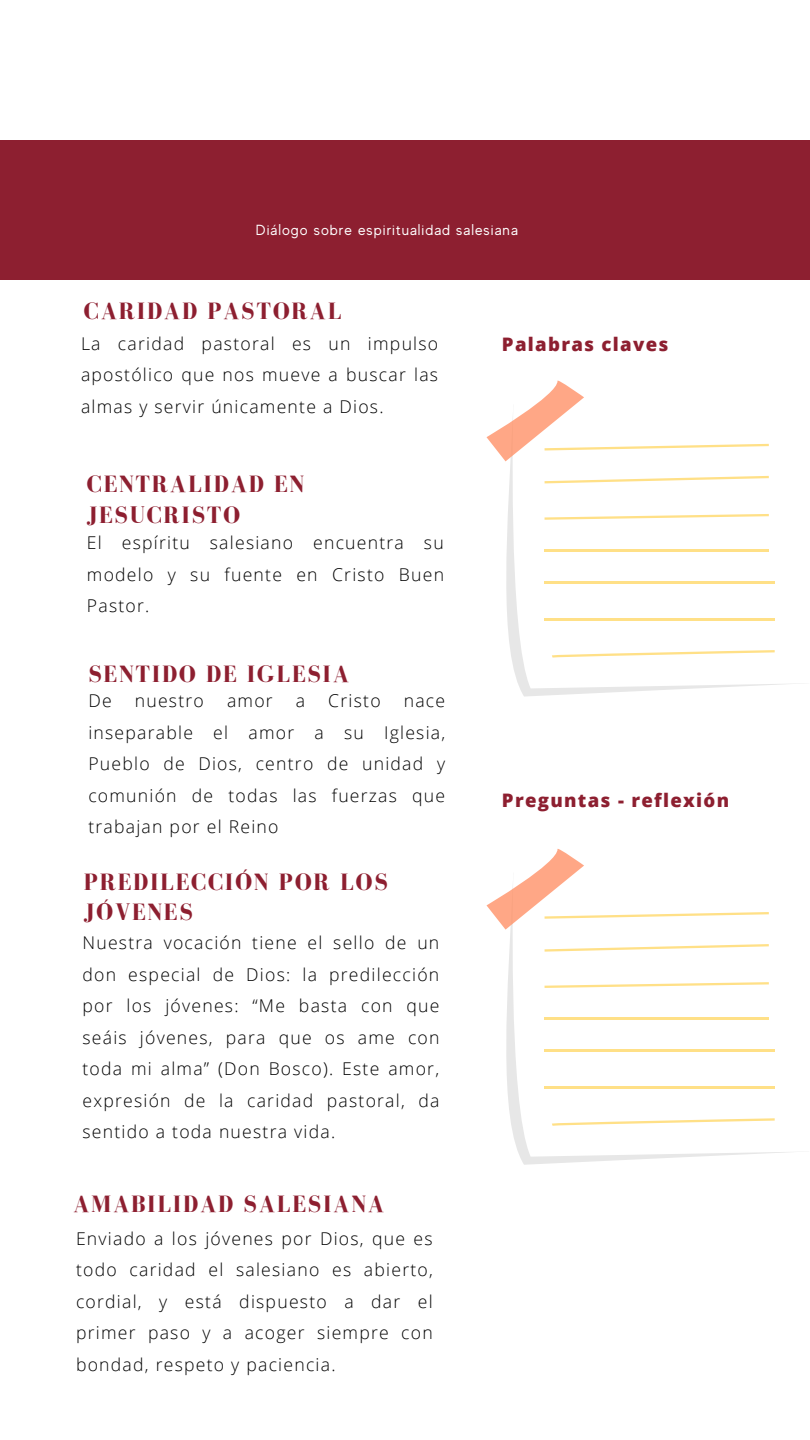
<style>
.page{position:relative;width:810px;height:1440px;background:#fff}
.page>*{position:absolute;margin:0;border:0;box-sizing:border-box;transform-origin:0 0}
.t1{font:700 24.3px/30.8px "Bodoni FLF";letter-spacing:.07em;color:#8d1f30}
.t2{font:800 18.6px "Open Sans";letter-spacing:.07em;color:#8d1f30}
.t3{font:300 17.6px/31.5px "Open Sans";letter-spacing:.07em;color:#000;text-align:justify}
.t4{font:14.6px "MADE Evolve Sans";letter-spacing:.07em;color:#fff}
</style>
<div class="page">
<div style="left:0;top:140px;width:810px;height:140px;background:#8d1f30"></div>
<svg style="left:506px;top:553px;width:191px;height:144px"></svg>
<svg style="left:507px;top:461px;width:289px;height:227px"></svg>
<svg style="left:487px;top:381px;width:282px;height:80px"></svg>
<svg style="left:545px;top:476px;width:224px;height:7px"></svg>
<svg style="left:545px;top:514px;width:224px;height:6px"></svg>
<hr style="left:545px;top:550px;width:224px;height:2px;background:#ffe087">
<hr style="left:545px;top:582px;width:230px;height:2px;background:#ffe087">
<hr style="left:545px;top:618px;width:230px;height:2px;background:#ffe087">
<svg style="left:552px;top:650px;width:223px;height:8px"></svg>
<svg style="left:506px;top:1021px;width:174px;height:144px"></svg>
<svg style="left:507px;top:930px;width:281px;height:227px"></svg>
<svg style="left:487px;top:849px;width:282px;height:81px"></svg>
<svg style="left:545px;top:944px;width:224px;height:8px"></svg>
<svg style="left:545px;top:982px;width:224px;height:6px"></svg>
<hr style="left:545px;top:1018px;width:224px;height:2px;background:#ffe087">
<hr style="left:545px;top:1050px;width:230px;height:2px;background:#ffe087">
<hr style="left:545px;top:1086px;width:230px;height:2px;background:#ffe087">
<svg style="left:552px;top:1118px;width:223px;height:8px"></svg>
<p class="t4" style="left:256px;top:222px;width:264px">Diálogo sobre espiritualidad salesiana</p>
<h1 class="t1" style="left:84px;top:296px;width:259px">CARIDAD PASTORAL</h1>
<p class="t3" style="left:81px;top:327px;width:359px">La caridad pastoral es un impulso apostólico que nos mueve a buscar las almas y servir únicamente a Dios.</p>
<h1 class="t1" style="left:87px;top:468px;width:219px">CENTRALIDAD EN<br>JESUCRISTO</h1>
<p class="t3" style="left:87px;top:527px;width:359px">El espíritu salesiano encuentra su modelo y su fuente en Cristo Buen Pastor.</p>
<h1 class="t1" style="left:88px;top:659px;width:262px">SENTIDO DE IGLESIA</h1>
<p class="t3" style="left:88px;top:685px;width:25px">De</p>
<p class="t3" style="left:135px;top:685px;width:71px">nuestro</p>
<p class="t3" style="left:227px;top:685px;width:47px">amor</p>
<p class="t3" style="left:296px;top:685px;width:11px">a</p>
<p class="t3" style="left:328px;top:685px;width:54px">Cristo</p>
<p class="t3" style="left:88px;top:685px;width:358px;text-indent:315px">nace inseparable el amor a su Iglesia, Pueblo de Dios, centro de unidad y comunión de todas las fuerzas que trabajan por el Reino</p>
<h1 class="t1" style="left:84px;top:866px;width:305px">PREDILECCIÓN POR LOS<br>JÓVENES</h1>
<p class="t3" style="left:82px;top:927px;width:359px">Nuestra vocación tiene el sello de un don especial de Dios: la predilección por los jóvenes: “Me basta con que seáis jóvenes, para que os ame con toda mi alma” (Don Bosco). Este amor, expresión de la caridad pastoral, da sentido a toda nuestra vida.</p>
<h1 class="t1" style="left:73px;top:1188px;width:313px">AMABILIDAD SALESIANA</h1>
<p class="t3" style="left:76px;top:1222px;width:358px">Enviado a los jóvenes por Dios, que es todo caridad el salesiano es abierto, cordial, y está dispuesto a dar el primer paso y a acoger siempre con bondad, respeto y paciencia.</p>
<p class="t2" style="left:502px;top:331px;width:168px">Palabras claves</p>
<p class="t2" style="left:502px;top:787px;width:229px">Preguntas - reflexión</p>
</div>
